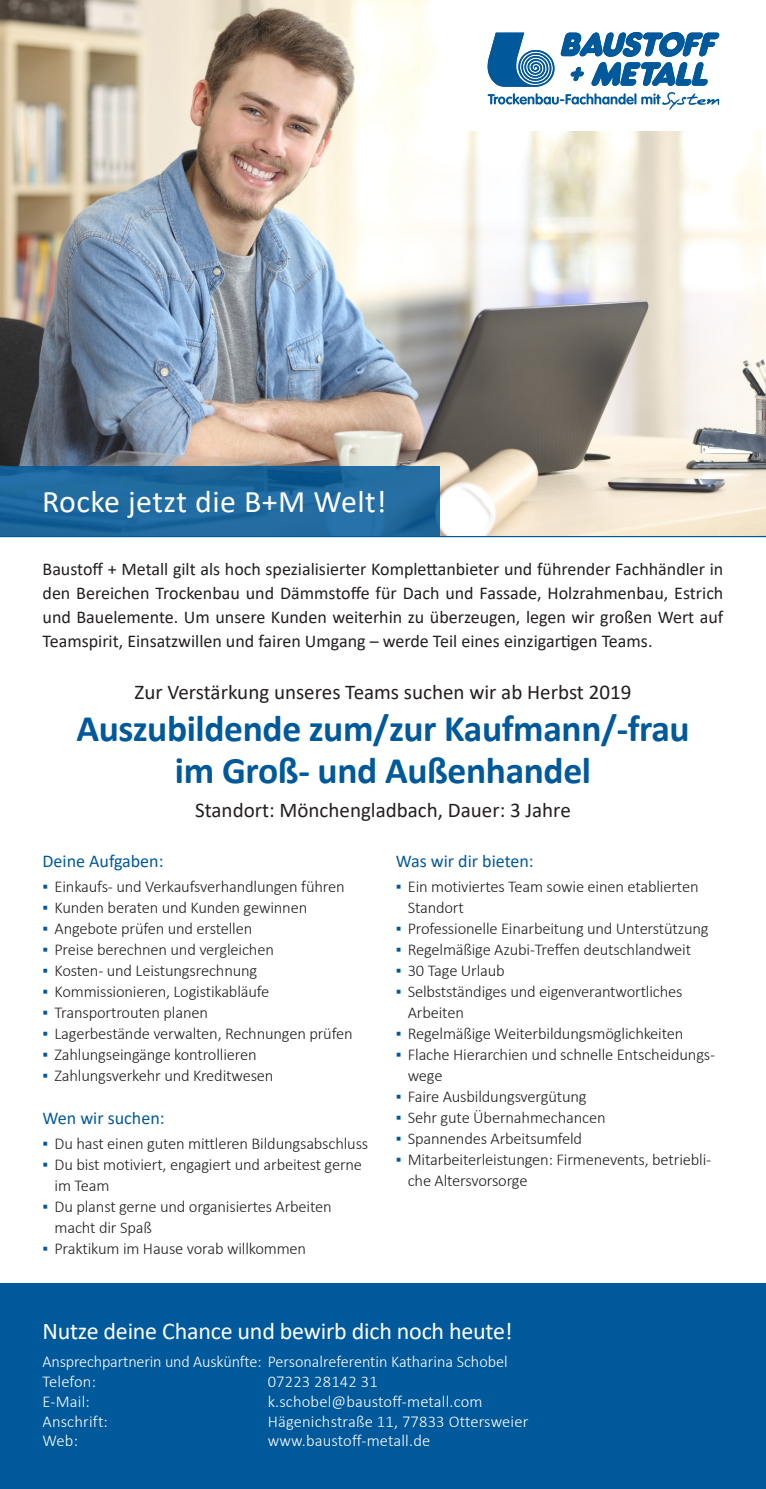
<style>
.page{position:relative;width:766px;height:1489px;background:#fff}
.page>*{position:absolute;margin:0;border:0;box-sizing:border-box;transform-origin:0 0}
.Berufsbezeichnung{font:700 37.5px/42px "Calibri";letter-spacing:-.01em;color:#00599b;text-align:center}
.t1{font:31.5px "Calibri";letter-spacing:.015em;color:#fff}
.Footer_-_Headline{font:24px "Calibri";letter-spacing:-.01em;color:#fff}
.Berufsbezeichnung-_E{font:21px "Calibri";color:#231f20}
.t2{font:18px/24px "Calibri";color:#231f20;text-align:justify}
.Überschrift_Bulletpo{font:18px "Calibri";color:#00599b}
.t3{font:300 16.5px/21px "Calibri";letter-spacing:-.01em;color:#231f20}
.ansprechparter_fließ{font:300 16.5px "Calibri";color:#fff}
.s1{font-weight:400;color:#00599b}
</style>
<div class="page">
<img style="left:0;top:0;width:765px;height:536px">
<div style="left:0;top:1283px;width:765px;height:205px;background:#00599b"></div>
<div style="left:451px;top:0;width:314px;height:131px;background:#fff"></div>
<svg style="left:487px;top:32px;width:232px;height:78px"></svg>
<hr style="left:0;top:536px;width:765px;height:1px;background:#00599b">
<svg style="left:0;top:466px;width:439px;height:70px;fill:#206ba0"></svg>
<h2 class="t1" style="left:42px;top:479px;width:346px">Rocke jetzt die B+M Welt!</h2>
<p class="t2" style="left:43px;top:557px;width:682px">Baustoff + Metall gilt als hoch spezialisierter Komplettanbieter und führender Fachhändler in den Bereichen Trockenbau und Dämmstoffe für Dach und Fassade, Holzrahmenbau, Estrich und Bauelemente. Um unsere Kunden weiterhin zu überzeugen, legen wir großen Wert auf Teamspirit, Einsatzwillen und fairen Umgang – werde Teil eines einzigartigen Teams.</p>
<p class="Berufsbezeichnung-_E" style="left:134px;top:677px;width:498px">Zur Verstärkung unseres Teams suchen wir ab Herbst 2019</p>
<p class="Berufsbezeichnung" style="left:76px;top:707px;width:614px">Auszubildende zum/zur Kaufmann/-frau im Groß- und Außenhandel</p>
<p class="Berufsbezeichnung-_E" style="left:195px;top:795px;width:377px">Standort: Mönchengladbach, Dauer: 3 Jahre</p>
<p class="Überschrift_Bulletpo" style="left:43px;top:848px;width:122px">Deine Aufgaben:</p>
<p class="t3" style="left:43px;top:875px;width:303px"><span class="s1">▪</span> Einkaufs- und Verkaufsverhandlungen führen</p>
<p class="t3" style="left:43px;top:896px;width:266px"><span class="s1">▪</span> Kunden beraten und Kunden gewinnen</p>
<p class="t3" style="left:43px;top:917px;width:211px"><span class="s1">▪</span> Angebote prüfen und erstellen</p>
<p class="t3" style="left:43px;top:938px;width:233px"><span class="s1">▪</span> Preise berechnen und vergleichen</p>
<p class="t3" style="left:43px;top:959px;width:216px"><span class="s1">▪</span> Kosten- und Leistungsrechnung</p>
<p class="t3" style="left:43px;top:980px;width:228px"><span class="s1">▪</span> Kommissionieren, Logistikabläufe</p>
<p class="t3" style="left:43px;top:1001px;width:167px"><span class="s1">▪</span> Transportrouten planen</p>
<p class="t3" style="left:43px;top:1022px;width:311px"><span class="s1">▪</span> Lagerbestände verwalten, Rechnungen prüfen</p>
<p class="t3" style="left:43px;top:1043px;width:215px"><span class="s1">▪</span> Zahlungseingänge kontrollieren</p>
<p class="t3" style="left:43px;top:1064px;width:232px"><span class="s1">▪</span> Zahlungsverkehr und Kreditwesen</p>
<p class="Überschrift_Bulletpo" style="left:43px;top:1105px;width:123px">Wen wir suchen:</p>
<p class="t3" style="left:43px;top:1132px;width:327px"><span class="s1">▪</span> Du hast einen guten mittleren Bildungsabschluss</p>
<p class="t3" style="left:55px;top:1153px;width:309px;text-indent:-12px"><span class="s1">▪</span> Du bist motiviert, engagiert und arbeitest gerne im Team</p>
<p class="t3" style="left:55px;top:1195px;width:279px;text-indent:-12px"><span class="s1">▪</span> Du planst gerne und organisiertes Arbeiten macht dir Spaß</p>
<p class="t3" style="left:43px;top:1237px;width:265px"><span class="s1">▪</span> Praktikum im Hause vorab willkommen</p>
<p class="Überschrift_Bulletpo" style="left:395px;top:848px;width:139px">Was wir dir bieten:</p>
<p class="t3" style="left:407px;top:875px;width:292px;text-indent:-12px"><span class="s1">▪</span> Ein motiviertes Team sowie einen etablierten<br>Standort</p>
<p class="t3" style="left:395px;top:917px;width:314px"><span class="s1">▪</span> Professionelle Einarbeitung und Unterstützung</p>
<p class="t3" style="left:395px;top:938px;width:297px"><span class="s1">▪</span> Regelmäßige Azubi-Treffen deutschlandweit</p>
<p class="t3" style="left:395px;top:959px;width:111px"><span class="s1">▪</span> 30 Tage Urlaub</p>
<p class="t3" style="left:407px;top:980px;width:276px;text-indent:-12px"><span class="s1">▪</span> Selbstständiges und eigenverantwortliches<br>Arbeiten</p>
<p class="t3" style="left:395px;top:1022px;width:289px"><span class="s1">▪</span> Regelmäßige Weiterbildungsmöglichkeiten</p>
<p class="t3" style="left:407px;top:1043px;width:309px;text-indent:-12px"><span class="s1">▪</span> Flache Hierarchien und schnelle Entscheidungs&shy;wege</p>
<p class="t3" style="left:395px;top:1085px;width:192px"><span class="s1">▪</span> Faire Ausbildungsvergütung</p>
<p class="t3" style="left:395px;top:1106px;width:211px"><span class="s1">▪</span> Sehr gute Übernahmechancen</p>
<p class="t3" style="left:395px;top:1127px;width:188px"><span class="s1">▪</span> Spannendes Arbeitsumfeld</p>
<p class="t3" style="left:407px;top:1148px;width:305px;text-indent:-12px"><span class="s1">▪</span> Mitarbeiterleistungen: Firmenevents, betriebli&shy;che Altersvorsorge</p>
<p class="Footer_-_Headline" style="left:43px;top:1314px;width:471px">Nutze deine Chance und bewirb dich noch heute!</p>
<p class="ansprechparter_fließ" style="left:43px;top:1351px;width:466px">Ansprechpartnerin und Auskünfte: Personalreferentin Katharina Schobel</p>
<p class="ansprechparter_fließ" style="left:43px;top:1371px;width:55px">Telefon:</p>
<p class="ansprechparter_fließ" style="left:268px;top:1371px;width:111px">07223 28142 31</p>
<p class="ansprechparter_fließ" style="left:43px;top:1390px;width:49px">E-Mail:</p>
<p class="ansprechparter_fließ" style="left:268px;top:1390px;width:216px">k.schobel@baustoff-metall.com</p>
<p class="ansprechparter_fließ" style="left:43px;top:1410px;width:67px">Anschrift:</p>
<p class="ansprechparter_fließ" style="left:268px;top:1410px;width:262px">Hägenichstraße 11, 77833 Ottersweier</p>
<p class="ansprechparter_fließ" style="left:43px;top:1430px;width:37px">Web:</p>
<p class="ansprechparter_fließ" style="left:268px;top:1430px;width:164px">www.baustoff-metall.de</p>
</div>
